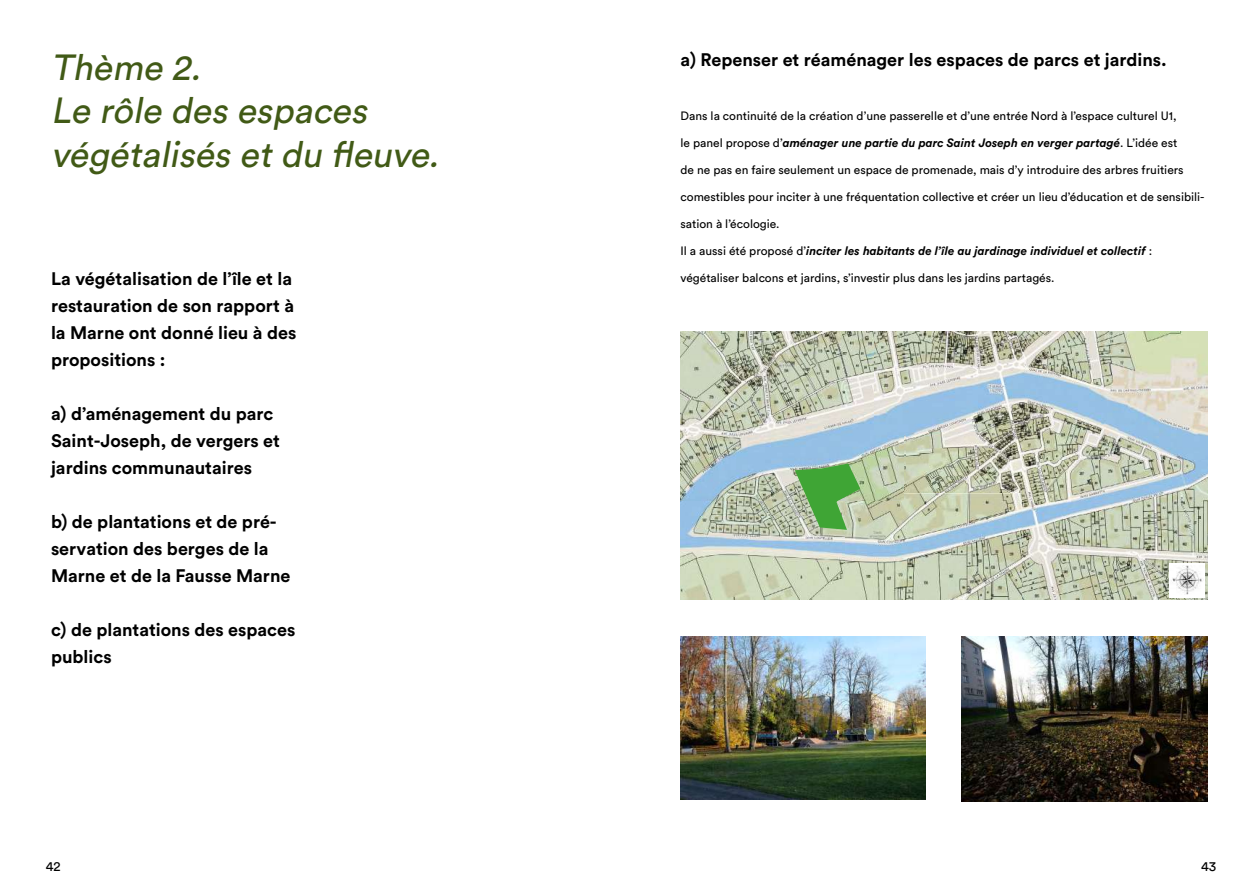
<style>
.page{position:relative;width:1259px;height:893px;background:#fff}
.page>*{position:absolute;margin:0;border:0;box-sizing:border-box;transform-origin:0 0}
.t1{font:italic 36px/43.2px "Circular Std";color:#415a16}
.t2{font:700 18px/27px "Circular Std";color:#000}
.t3{font:13.5px "Circular Std";color:#000}
.t4{font:12px "Circular Std";color:#000}
.t5{font:italic 700 12px "Circular Std";color:#000}
.s1{font-weight:400;font-style:normal}
</style>
<div class="page">
<img style="left:680px;top:500px;width:113px;height:16px">
<img style="left:903px;top:432px;width:77px;height:62px">
<img style="left:980px;top:476px;width:42px;height:18px">
<img style="left:906px;top:432px;width:137px;height:44px">
<img style="left:680px;top:516px;width:165px;height:84px">
<img style="left:845px;top:494px;width:221px;height:106px">
<img style="left:1022px;top:456px;width:186px;height:143px">
<img style="left:680px;top:332px;width:223px;height:168px">
<img style="left:875px;top:332px;width:168px;height:100px">
<img style="left:1043px;top:332px;width:165px;height:127px">
<div style="left:1169px;top:563px;width:35px;height:34px;background:#fff"></div>
<img style="left:1172px;top:566px;width:30px;height:29px">
<svg style="left:793px;top:462px;width:69px;height:70px;background:#7ab470"></svg>
<img style="left:961px;top:637px;width:247px;height:164px">
<img style="left:680px;top:636px;width:245px;height:164px">
<h1 class="t1" style="left:51px;top:45px;width:396px">Thème 2.<br>Le rôle des espaces végétalisés etdu fleuve.</h1>
<h2 class="t2" style="left:51px;top:264px;width:247px">La végétalisation de l’île et la restauration de son rapport à la Marne ont donné lieu à des propositions :</h2>
<h2 class="t2" style="left:51px;top:399px;width:230px">a) d’aménagement du parc<br>Saint-Joseph, de vergers et jardins communautaires</h2>
<h2 class="t2" style="left:51px;top:507px;width:241px">b) de plantations et de pré&shy;servation des berges de la<br>Marne et de la Fausse Marne</h2>
<h2 class="t2" style="left:51px;top:615px;width:246px">c) de plantations des espaces publics</h2>
<h2 class="t2" style="left:680px;top:45px;width:488px">a) Repenser et réaménager les espaces de parcs et jardins.</h2>
<p class="t4" style="left:680px;top:108px;width:497px">Dans la continuité de la création d’une passerelle et d’une entrée Nord à l’espace culturel U1,</p>
<p class="t5" style="left:680px;top:135px;width:498px"><span class="s1">le panel propose d’</span>aménager une partie du parc Saint Joseph en verger partagé<span class="s1">. L’idée est</span></p>
<p class="t4" style="left:680px;top:162px;width:504px">de ne pas en faire seulement un espace de promenade, mais d’y introduire des arbres fruitiers</p>
<p class="t4" style="left:680px;top:189px;width:525px">comestibles pour inciter à une fréquentation collective et créer un lieu d’éducation et de sensibili-</p>
<p class="t4" style="left:680px;top:216px;width:100px">sation à l’écologie.</p>
<p class="t5" style="left:680px;top:243px;width:473px"><span class="s1">Il a aussi été proposé d’</span>inciter les habitants de l’île au jardinage individuel et collectif <span class="s1">:</span></p>
<p class="t4" style="left:680px;top:270px;width:375px">végétaliser balcons et jardins, s’investir plus dans les jardins partagés.</p>
<p class="t3" style="left:46px;top:858px;width:16px">42</p>
<p class="t3" style="left:1201px;top:858px;width:17px">43</p>
</div>
